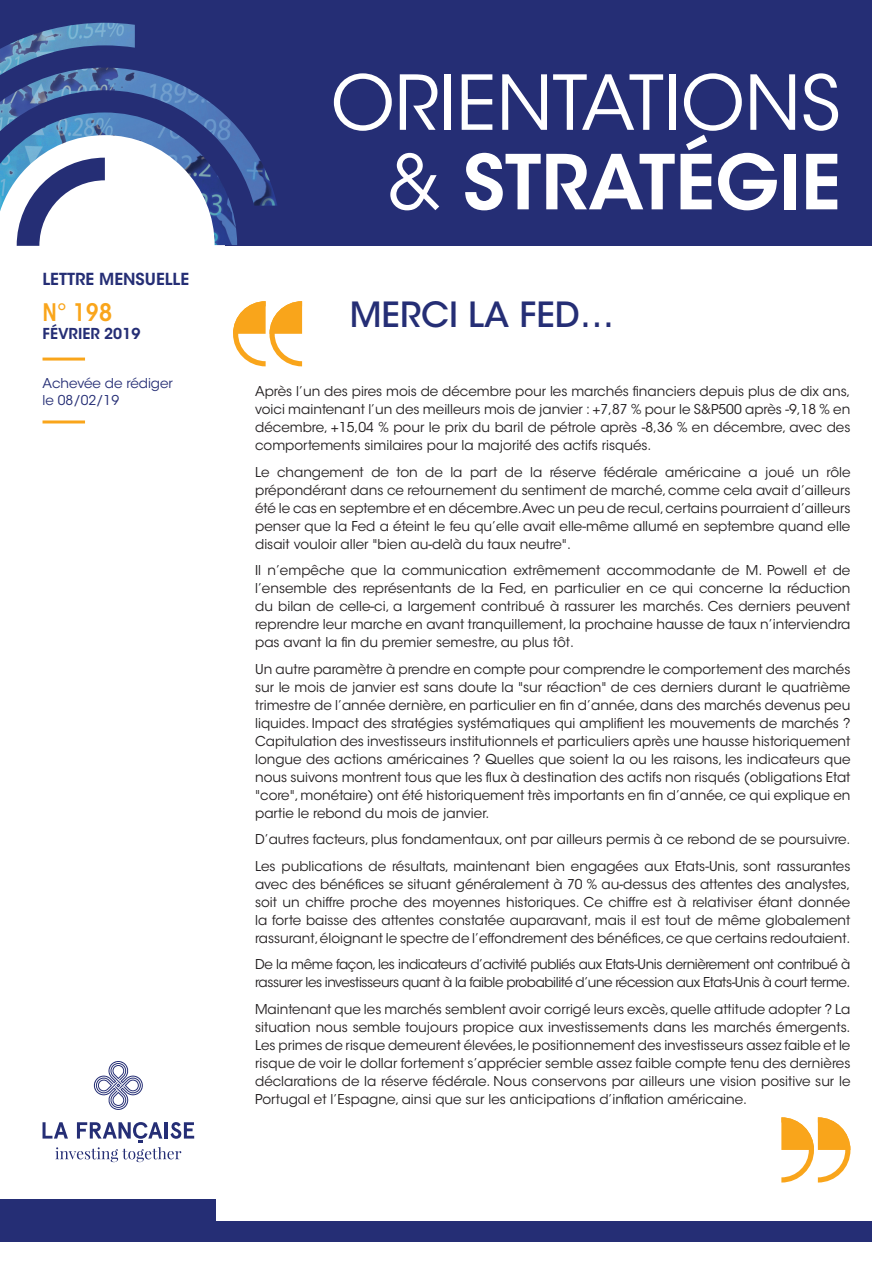
<style>
.page{position:relative;width:893px;height:1263px;background:#fff}
.page>*{position:absolute;margin:0;border:0;box-sizing:border-box;transform-origin:0 0}
.t1{font:75px "ITC Avant Garde Std";color:#fff}
.t2{font:600 75px "ITC Avant Garde Std";color:#fff}
.t3{font:500 34.5px "ITC Avant Garde Std";color:#252e75}
.t4{font:600 condensed 24px "ITC Avant Garde Std";color:#f9a51b}
.t5{font:600 16.5px "ITC Avant Garde Std";color:#252e75}
.t6{font:600 15px "ITC Avant Garde Std";color:#252e75}
.List_Paragraph{font:13.5px/18px "ITC Avant Garde Std";color:#231f20;text-align:justify}
.List_Paragraph-2{font:13.5px/18px "ITC Avant Garde Std";letter-spacing:-.03em;color:#231f20}
.t7{font:13.5px "ITC Avant Garde Std";color:#252e75}
.s1{font-weight:400}
</style>
<div class="page">
<div style="left:0;top:0;width:872px;height:245px;background:#252e75"></div>
<img style="left:0;top:23px;width:277px;height:222px">
<svg style="left:17px;top:158px;width:88px;height:88px"></svg>
<svg style="left:43px;top:1122px;width:151px;height:40px"></svg>
<svg style="left:94px;top:1061px;width:49px;height:49px"></svg>
<hr style="left:43px;top:358px;width:42px;height:3px;background:#f9a51b">
<hr style="left:43px;top:420px;width:42px;height:3px;background:#f9a51b">
<div style="left:0;top:1199px;width:872px;height:43px;background:#252e75"></div>
<div style="left:217px;top:1189px;width:676px;height:31px;background:#fff"></div>
<svg style="left:233px;top:301px;width:69px;height:65px"></svg>
<svg style="left:781px;top:1117px;width:69px;height:65px"></svg>
<p class="t5" style="left:43px;top:268px;width:148px">LETTRE MENSUELLE</p>
<p class="t4" style="left:43px;top:297px;width:71px">N° 198</p>
<p class="t6" style="left:43px;top:324px;width:99px">FÉVRIER 2019</p>
<p class="t7" style="left:43px;top:375px;width:132px">Achevée de rédiger</p>
<p class="t7" style="left:43px;top:392px;width:78px">le 08/02/19</p>
<p class="t1" style="left:331px;top:57px;width:511px">ORIENTATIONS</p>
<p class="t2" style="left:386px;top:134px;width:456px"><span class="s1">&amp;</span> STRATÉGIE</p>
<p class="t3" style="left:350px;top:293px;width:266px">MERCI LA FED…</p>
<p class="List_Paragraph" style="left:255px;top:382px;width:597px">Après l’un des pires mois de décembre pour les marchés financiers depuis plus de dix ans, voici maintenant l’un des meilleurs mois de janvier : +7,87 % pour le S&amp;P500 après -9,18 % en décembre, +15,04 % pour le prix du baril de pétrole après -8,36 % en décembre, avec des comportements similaires pour la majorité des actifs risqués.</p>
<p class="List_Paragraph" style="left:255px;top:463px;width:597px">Le changement de ton de la part de la réserve fédérale américaine a joué un rôle prépondérant dans ce retournement du sentiment de marché, comme cela avait d’ailleurs été le cas en septembre et en décembre.Avec un peu de recul, certains pourraient d’ailleurs penser que la Fed a éteint le feu qu’elle avait elle-même allumé en septembre quand elle disait vouloir aller "bien au-delà du taux neutre".</p>
<p class="List_Paragraph" style="left:255px;top:561px;width:597px">Il n’empêche que la communication extrêmement accommodante de M. Powell et de l’ensemble des représentants de la Fed, en particulier en ce qui concerne la réduction du bilan de celle-ci, a largement contribué à rassurer les marchés. Ces derniers peuvent reprendre leur marche en avant tranquillement, la prochaine hausse de taux n’interviendra pas avant la fin du premier semestre, au plus tôt.</p>
<p class="List_Paragraph" style="left:255px;top:660px;width:597px">Un autre paramètre à prendre en compte pour comprendre le comportement des marchés sur le mois de janvier est sans doute la "sur réaction" de ces derniers durant le quatrième trimestre de l’année dernière, en particulier en fin d’année, dans des marchés devenus peu liquides. Impact des stratégies systématiques qui amplifient les mouvements de marchés ?<br>Capitulation des investisseurs institutionnels et particuliers après une hausse historiquement longue des actions américaines ? Quelles que soient la ou les raisons, les indicateurs que nous suivons montrent tous que les flux à destination des actifs non risqués (obligations Etat "core", monétaire) ont été historiquement très importants en fin d’année, ce qui explique en partie le rebond du mois de janvier.</p>
<p class="List_Paragraph" style="left:255px;top:830px;width:597px">D’autres facteurs, plus fondamentaux, ont par ailleurs permis à ce rebond de se poursuivre.</p>
<p class="List_Paragraph" style="left:255px;top:857px;width:597px">Les publications de résultats, maintenant bien engagées aux Etats-Unis, sont rassurantes avec des bénéfices se situant généralement à 70 % au-dessus des attentes des analystes, soit un chiffre proche des moyennes historiques. Ce chiffre est à relativiser étant donnée la forte baisse des attentes constatée auparavant, mais il est tout de même globalement rassurant, éloignant le spectre de l’effondrement des bénéfices, ce que certains redoutaient.</p>
<p class="List_Paragraph-2" style="left:255px;top:955px;width:597px">De la même façon, les indicateurs d’activité publiés aux Etats-Unis dernièrement ont contribué à rassurer les investisseurs quant à la faible probabilité d’une récession aux Etats-Unis à court terme.</p>
<p class="List_Paragraph" style="left:255px;top:1000px;width:597px">Maintenant que les marchés semblent avoir corrigé leurs excès, quelle attitude adopter ? La situation nous semble toujours propice aux investissements dans les marchés émergents.<br>Les primes de risque demeurent élevées, le positionnement des investisseurs assez faible et le risque de voir le dollar fortement s’apprécier semble assez faible compte tenu des dernières déclarations de la réserve fédérale. Nous conservons par ailleurs une vision positive sur le Portugal et l’Espagne, ainsi que sur les anticipations d’inflation américaine.</p>
</div>
